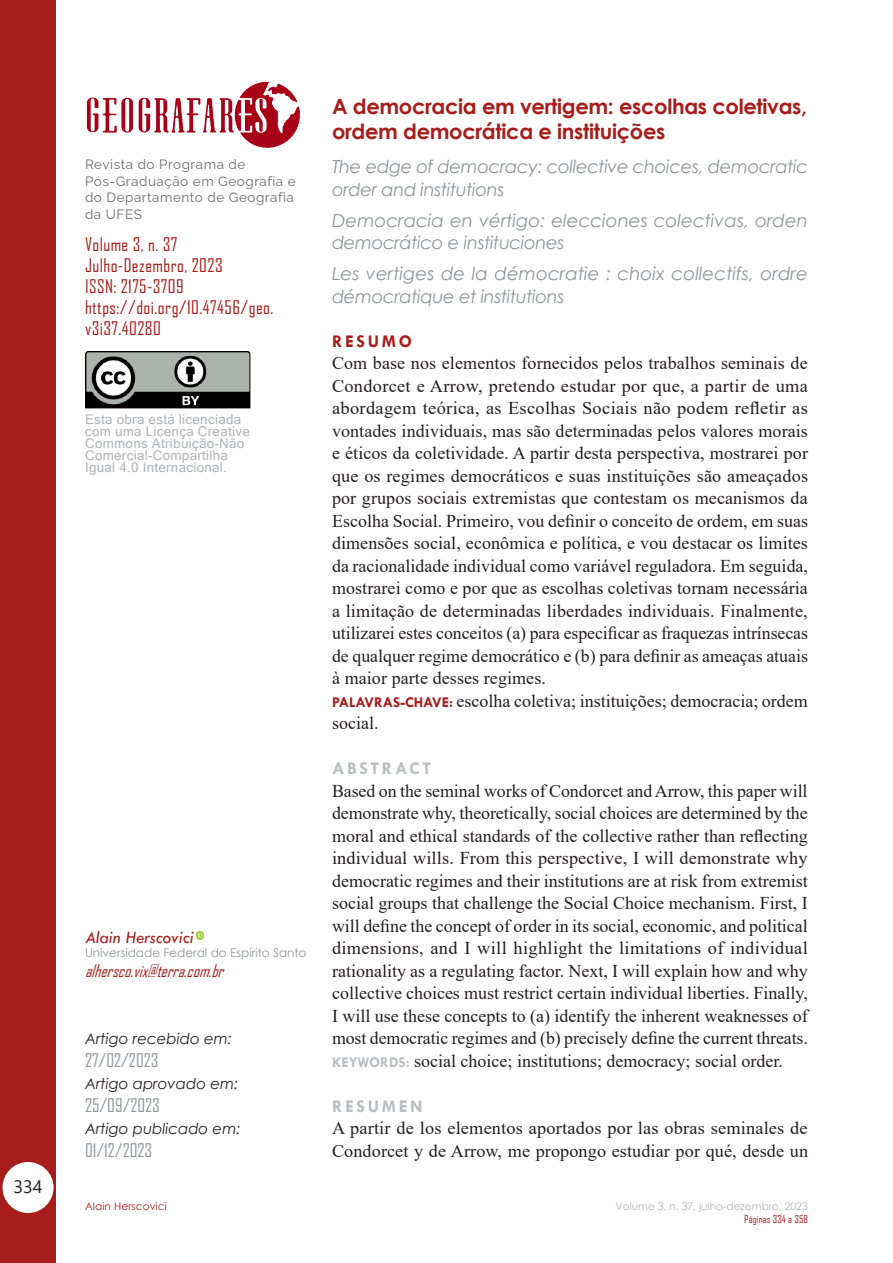
<style>
.page{position:relative;width:893px;height:1263px;background:#fff}
.page>*{position:absolute;margin:0;border:0;box-sizing:border-box;transform-origin:0 0}
.Geo_Título_Art_Vermelho{font:700 21px/25.2px "Century Gothic";letter-spacing:-.015em;color:#a71d1b}
.Geo_RESUMO_Texto{font:18px/22.5px "Times New Roman";color:#231f20;text-align:justify}
.t1{font:italic 18px/22.5px "Century Gothic";letter-spacing:-.02em;color:#939598}
.t2{font:18px/21px "Agency FB";letter-spacing:.025em;color:#a71d1b}
.t3{font:italic 18px/22.5px "Century Gothic";color:#939598}
.Geo_RESUMO_Texto-2{font:18px "Agency FB";color:#939598}
.Geo_Título_RESUMO_Vermelho{font:700 18px "Tw Cen";letter-spacing:.15em;color:#bcbdc0}
.t4{font:italic 18px "Tw Cen";color:#a71d1b}
.Geo_Título_RESUMO_Vermelho-2{font:700 18px "Tw Cen";letter-spacing:.15em;color:#a71d1b}
.t5{font:18px "Segoe UI";color:#231f20}
.t6{font:italic 16.5px "Agency FB";color:#a71d1b}
.Geo_RESUMO_Texto-3{font:italic 15px "Century Gothic";color:#231f20}
.t7{font:13.5px/12px "Microsoft Sans Serif";letter-spacing:.02em;color:#b2b3b7}
.t8{font:13.5px/16.5px "Raleway";letter-spacing:.04em;color:#6c6d70}
.t9{font:12px "Century Gothic";color:#939598}
.t10{font:10.5px "Century Gothic";color:#b2b3b7}
.t11{font:10.5px "Century Gothic";letter-spacing:.01em;color:#a71d1b}
.t12{font:10.5px "Agency FB";letter-spacing:.01em;color:#a71d1b}
.s1{font-family:"Tw Cen";font-weight:700;font-size:15px;color:#a71d1b}
.s2{font-family:"Tw Cen";font-weight:700;font-size:15px;color:#bbbdbe}
</style>
<div class="page">
<div style="left:0;top:0;width:56px;height:1263px;background:#a71d1b"></div>
<div style="left:3px;top:1162px;width:51px;height:51px;background:#fff;border-radius:50%"></div>
<img style="left:86px;top:81px;width:214px;height:66px">
<img style="left:85px;top:351px;width:165px;height:58px">
<svg style="left:196px;top:931px;width:8px;height:8px"></svg>
<p class="t5" style="left:13px;top:1169px;width:31px">334</p>
<p class="t8" style="left:85px;top:155px;width:212px">Revista do Programa de<br>Pós-Graduação em Geografia e do Departamento de Geografia da UFES</p>
<p class="t2" style="left:85px;top:234px;width:139px">Volume 3, n. 37<br>Julho-Dezembro, 2023<br>ISSN: 2175-3709</p>
<p class="t2" style="left:85px;top:296px;width:190px">https://doi.org/10.47456/geo. v3i37.40280</p>
<p class="t7" style="left:85px;top:413px;width:166px">Esta obra está licenciada com uma Licença Creative<br>Commons Atribuição-Não<br>Comercial-Compartilha<br>Igual 4.0 Internacional.</p>
<p class="t4" style="left:85px;top:927px;width:110px">Alain Herscovici</p>
<p class="t9" style="left:85px;top:944px;width:223px">Universidade Federal do Espírito Santo</p>
<p class="t6" style="left:85px;top:960px;width:145px">alhersco.vix@terra.com.br</p>
<p class="Geo_RESUMO_Texto-3" style="left:85px;top:1028px;width:148px">Artigo recebido em:</p>
<p class="Geo_RESUMO_Texto-2" style="left:85px;top:1049px;width:75px">27/02/2023</p>
<p class="Geo_RESUMO_Texto-3" style="left:85px;top:1073px;width:155px">Artigo aprovado em:</p>
<p class="Geo_RESUMO_Texto-2" style="left:85px;top:1094px;width:76px">25/09/2023</p>
<p class="Geo_RESUMO_Texto-3" style="left:85px;top:1118px;width:157px">Artigo publicado em:</p>
<p class="Geo_RESUMO_Texto-2" style="left:85px;top:1139px;width:69px">01/12/2023</p>
<p class="t11" style="left:85px;top:1198px;width:83px">Alain Herscovici</p>
<p class="Geo_Título_Art_Vermelho" style="left:332px;top:92px;width:477px">A democracia em vertigem: escolhas coletivas, ordem democrática e instituições</p>
<p class="t1" style="left:332px;top:155px;width:477px">The edge of democracy: collective choices, democratic order and institutions</p>
<p class="t1" style="left:332px;top:209px;width:477px">Democracia en vértigo: elecciones colectivas, orden democrático e instituciones</p>
<p class="t3" style="left:332px;top:262px;width:477px">Les vertiges de la démocratie : choix collectifs, ordre démocratique et institutions</p>
<p class="Geo_Título_RESUMO_Vermelho-2" style="left:332px;top:330px;width:82px">RESUMO</p>
<p class="Geo_RESUMO_Texto" style="left:332px;top:351px;width:478px">Com base nos elementos fornecidos pelos trabalhos seminais de Condorcet e Arrow, pretendo estudar por que, a partir de uma abordagem teórica, as Escolhas Sociais não podem refletir as vontades individuais, mas são determinadas pelos valores morais e éticos da coletividade. A partir desta perspectiva, mostrarei por que os regimes democráticos e suas instituições são ameaçados por grupos sociais extremistas que contestam os mecanismos da Escolha Social. Primeiro, vou definir o conceito de ordem, em suas dimensões social, econômica e política, e vou destacar os limites da racionalidade individual como variável reguladora. Em seguida, mostrarei como e por que as escolhas coletivas tornam necessária a limitação de determinadas liberdades individuais. Finalmente, utilizarei estes conceitos (a) para especificar as fraquezas intrínsecas de qualquer regime democrático e (b) para definir as ameaças atuais à maior parte desses regimes.</p>
<p class="Geo_RESUMO_Texto" style="left:332px;top:689px;width:477px"><span class="s1">PALAVRAS-CHAVE:</span> escolha coletiva; instituições; democracia; ordem social.</p>
<p class="Geo_Título_RESUMO_Vermelho" style="left:332px;top:757px;width:101px">ABSTRACT</p>
<p class="Geo_RESUMO_Texto" style="left:332px;top:779px;width:477px">Based on the seminal works of Condorcet and Arrow, this paper will demonstrate why, theoretically, social choices are determined by the moral and ethical standards of the collective rather than reflecting individual wills. From this perspective, I will demonstrate why democratic regimes and their institutions are at risk from extremist social groups that challenge the Social Choice mechanism. First, I will define the concept of order in its social, economic, and political dimensions, and I will highlight the limitations of individual rationality as a regulating factor. Next, I will explain how and why collective choices must restrict certain individual liberties. Finally, I will use these concepts to (a) identify the inherent weaknesses of most democratic regimes and (b) precisely define the current threats.</p>
<p class="Geo_RESUMO_Texto" style="left:332px;top:1049px;width:452px"><span class="s2">KEYWORDS:</span> social choice; institutions; democracy; social order.</p>
<p class="Geo_Título_RESUMO_Vermelho" style="left:332px;top:1095px;width:92px">RESUMEN</p>
<p class="Geo_RESUMO_Texto" style="left:332px;top:1116px;width:478px">A partir de los elementos aportados por las obras seminales de<br>Condorcet y de Arrow, me propongo estudiar por qué, desde un</p>
<p class="t10" style="left:615px;top:1198px;width:194px">Volume 3, n. 37, julho-dezembro, 2023</p>
<p class="t12" style="left:744px;top:1212px;width:65px">Páginas 334 a 358</p>
</div>
